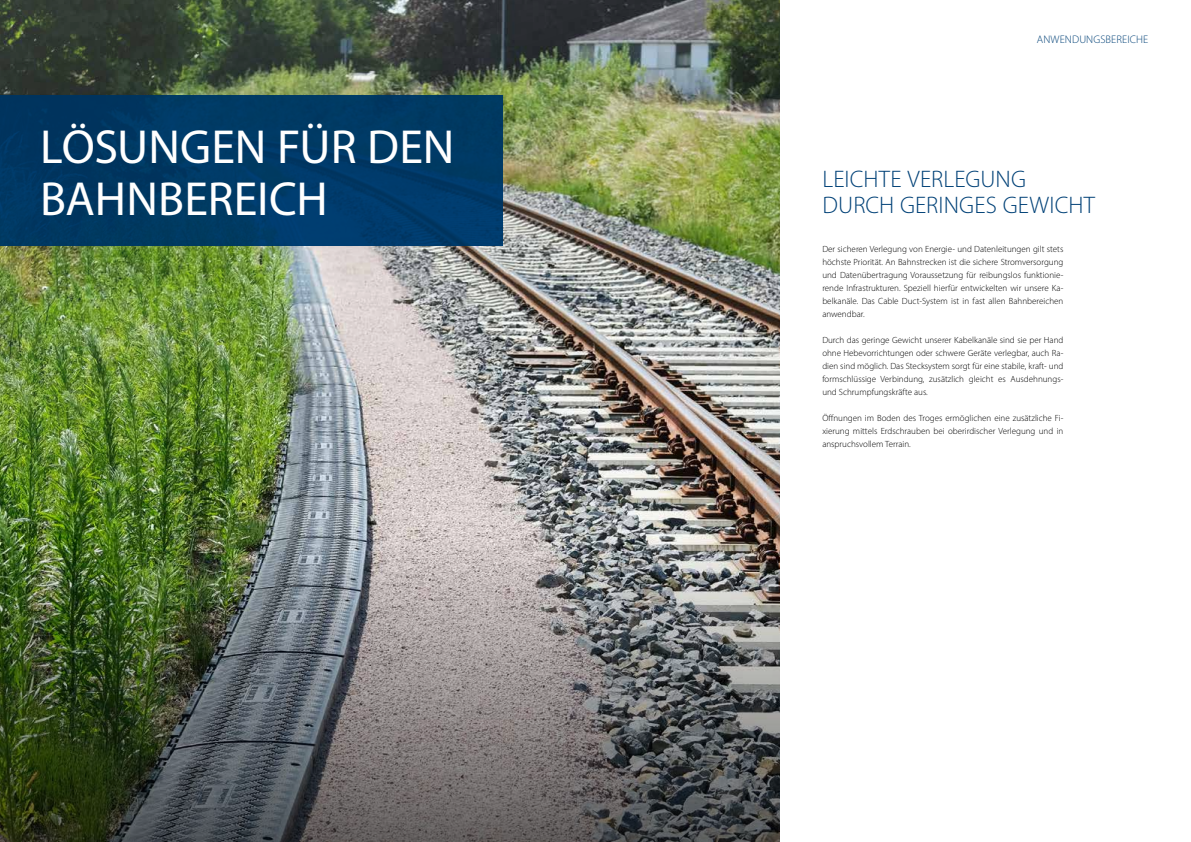
<style>
.page{position:relative;width:1191px;height:842px;background:#fff}
.page>*{position:absolute;margin:0;border:0;box-sizing:border-box;transform-origin:0 0}
.t1{font:48px/52px "Myriad Pro";letter-spacing:-.005em;color:#fff}
.t2{font:300 24px/26px "Myriad Pro";letter-spacing:.005em;color:#004177}
.t3{font:300 11px "Myriad Pro";letter-spacing:.01em;color:#004177}
.t4{font:300 9px/13px "Myriad Pro";color:#000;text-align:justify}
</style>
<div class="page">
<img style="left:0;top:557px;width:780px;height:285px">
<img style="left:0;top:0;width:780px;height:557px">
<div style="left:0;top:96px;width:503px;height:150px;background:linear-gradient(to right,#003760,#003c6a)"></div>
<h1 class="t1" style="left:40px;top:120px;width:416px">LÖSUNGEN FÜR DEN<br>BAHNBEREICH</h1>
<p class="t3" style="left:1036px;top:32px;width:113px">ANWENDUNGSBEREICHE</p>
<h2 class="t2" style="left:822px;top:165px;width:274px">LEICHTE VERLEGUNG<br>DURCH GERINGES GEWICHT</h2>
<p class="t4" style="left:822px;top:242px;width:242px">Der sicheren Verlegung von Energie- und Datenleitungen gilt stets höchste Priorität. An Bahnstrecken ist die sichere Stromversorgung und Datenübertragung Voraussetzung für reibungslos funktionie&shy;rende Infrastrukturen. Speziell hierfür entwickelten wir unsere Ka&shy;belkanäle. Das Cable Duct-System ist in fast allen Bahnbereichen anwendbar.</p>
<p class="t4" style="left:822px;top:333px;width:242px">Durch das geringe Gewicht unserer Kabelkanäle sind sie per Hand ohne Hebevorrichtungen oder schwere Geräte verlegbar, auch Ra&shy;dien sind möglich. Das Stecksystem sorgt für eine stabile, kraft- und formschlüssige Verbindung, zusätzlich gleicht es Ausdehnungs&shy;und Schrumpfungskräfte aus.</p>
<p class="t4" style="left:822px;top:411px;width:242px">Öffnungen im Boden des Troges ermöglichen eine zusätzliche Fi&shy;xierung mittels Erdschrauben bei oberirdischer Verlegung und in anspruchsvollem Terrain.</p>
</div>
